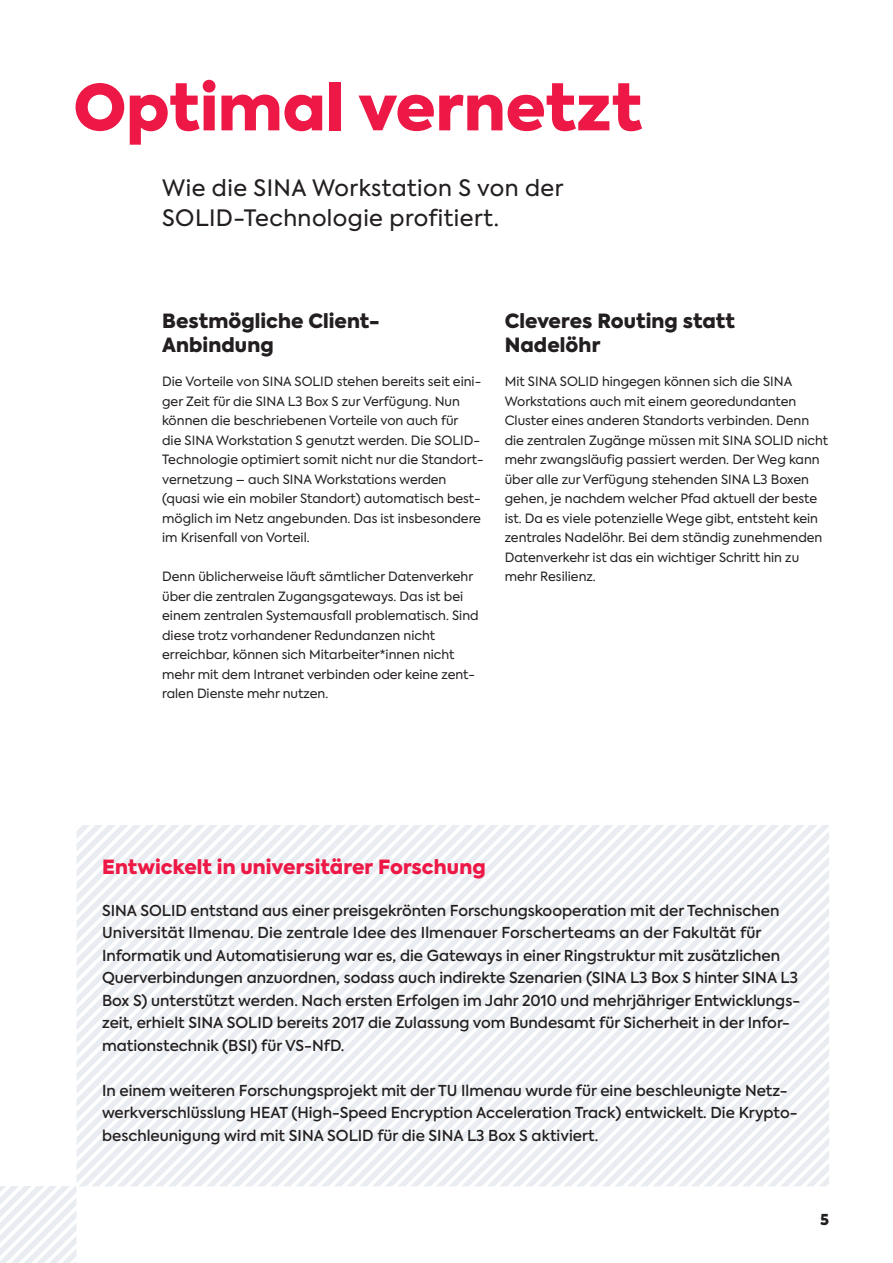
<style>
.page{position:relative;width:893px;height:1263px;background:#fff}
.page>*{position:absolute;margin:0;border:0;box-sizing:border-box;transform-origin:0 0}
.Headline1__42pt{font:900 63px "Axiforma";color:#ed1845}
.Subline{font:22.5px/30px "Axiforma";letter-spacing:.02em;color:#231f20}
.Zwischenheadline_1_13pt{font:900 19.5px/24px "Axiforma";letter-spacing:.005em;color:#231f20}
.Schraffur_Zwischenheadline_1_13pt{font:900 19.5px "Axiforma";letter-spacing:.005em;color:#ed1845}
.Schraffur_Fließtext_medium{font:500 15px/22.5px "Axiforma";color:#231f20}
.t1{font:900 15px "Axiforma";color:#231f20}
.Fließtext{font:12.75px/19.5px "Axiforma";color:#231f20}
</style>
<div class="page">
<svg style="left:0;top:825px;width:829px;height:438px"></svg>
<p class="Headline1__42pt" style="left:73px;top:63px;width:570px">Optimal vernetzt</p>
<p class="Subline" style="left:162px;top:173px;width:403px">Wie die SINA Workstation S von der<br>SOLID-Technologie profitiert.</p>
<p class="Zwischenheadline_1_13pt" style="left:162px;top:309px;width:219px">Bestmögliche Client-<br>Anbindung</p>
<p class="Fließtext" style="left:162px;top:372px;width:323px">Die Vorteile von SINA SOLID stehen bereits seit eini&shy;ger Zeit für die SINA L3 Box S zur Verfügung. Nun können die beschriebenen Vorteile von auch für<br>die SINA Workstation S genutzt werden. Die SOLID-Technologie optimiert somit nicht nur die Standort&shy;vernetzung – auch SINA Workstations werden (quasi wie ein mobiler Standort) automatisch best&shy;möglich im Netz angebunden. Das ist insbesondere im Krisenfall von Vorteil.</p>
<p class="Fließtext" style="left:162px;top:567px;width:318px">Denn üblicherweise läuft sämtlicher Datenverkehr über die zentralen Zugangsgateways. Das ist bei einem zentralen Systemausfall problematisch. Sind diese trotz vorhandener Redundanzen nicht erreichbar, können sich Mitarbeiter*innen nicht mehr mit dem Intranet verbinden oder keine zent&shy;ralen Dienste mehr nutzen.</p>
<p class="Zwischenheadline_1_13pt" style="left:505px;top:309px;width:232px">Cleveres Routing statt<br>Nadelöhr</p>
<p class="Fließtext" style="left:505px;top:372px;width:325px">Mit SINA SOLID hingegen können sich die SINA Workstations auch mit einem georedundanten Cluster eines anderen Standorts verbinden. Denn die zentralen Zugänge müssen mit SINA SOLID nicht mehr zwangsläufig passiert werden. Der Weg kann über alle zur Verfügung stehenden SINA L3 Boxen gehen, je nachdem welcher Pfad aktuell der beste ist. Da es viele potenzielle Wege gibt, entsteht kein zentrales Nadelöhr. Bei dem ständig zunehmenden Datenverkehr ist das ein wichtiger Schritt hin zu mehr Resilienz.</p>
<p class="Schraffur_Zwischenheadline_1_13pt" style="left:102px;top:853px;width:385px">Entwickelt in universitärer Forschung</p>
<p class="Schraffur_Fließtext_medium" style="left:102px;top:899px;width:700px">SINA SOLID entstand aus einer preisgekrönten Forschungskooperation mit der Technischen Universität Ilmenau. Die zentrale Idee des Ilmenauer Forscherteams an der Fakultät für Informatik und Automatisierung war es, die Gateways in einer Ringstruktur mit zusätzlichen Querverbindungen anzuordnen, sodass auch indirekte Szenarien (SINA L3 Box S hinter SINA L3<br>Box S) unterstützt werden. Nach ersten Erfolgen im Jahr 2010 und mehrjähriger Entwicklungs&shy;zeit, erhielt SINA SOLID bereits 2017 die Zulassung vom Bundesamt für Sicherheit in der Infor&shy;mationstechnik (BSI) für VS-NfD.</p>
<p class="Schraffur_Fließtext_medium" style="left:102px;top:1079px;width:697px">In einem weiteren Forschungsprojekt mit der TU Ilmenau wurde für eine beschleunigte Netz&shy;werkverschlüsslung HEAT (High-Speed Encryption Acceleration Track) entwickelt. Die Krypto&shy;beschleunigung wird mit SINA SOLID für die SINA L3 Box S aktiviert.</p>
<p class="t1" style="left:820px;top:1209px;width:11px">5</p>
</div>
